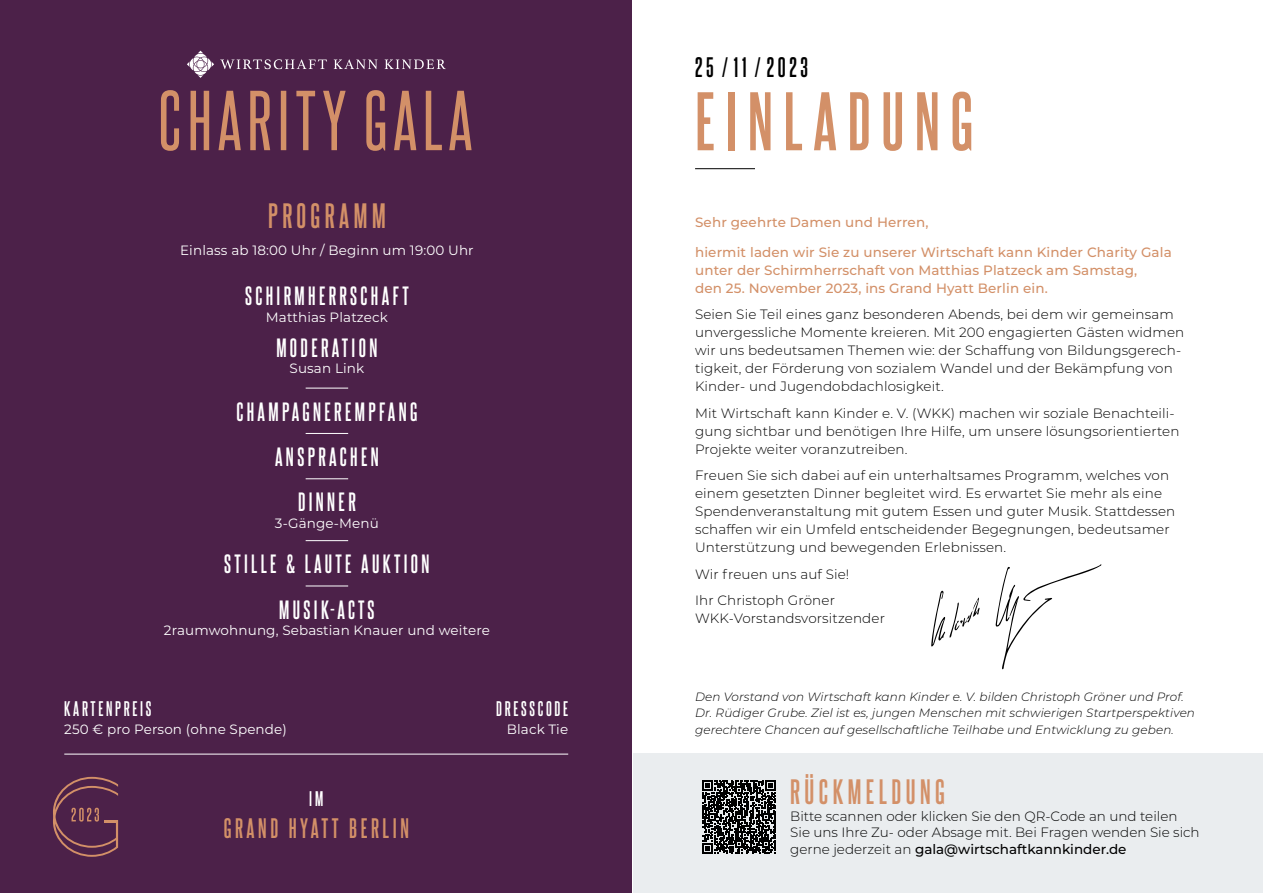
<style>
.page{position:relative;width:1263px;height:893px;background:#fff}
.page>*{position:absolute;margin:0;border:0;box-sizing:border-box;transform-origin:0 0}
.t1{font:700 70.5px "Steelfish Rg";letter-spacing:.15em;color:#d39068}
.t2{font:700 30px "Steelfish Rg";letter-spacing:.15em;color:#d39068}
.t3{font:700 24px "Steelfish Rg";letter-spacing:.15em;color:#d39068}
.t4{font:700 24px "Steelfish Rg";letter-spacing:.15em;color:#000}
.t5{font:700 22.5px/45.3px "Steelfish Rg";letter-spacing:.15em;color:#fff;text-align:center}
.t6{font:700 18px "Steelfish Rg";letter-spacing:.15em;color:#fff}
.t7{font:300 13.5px/18px "Montserrat";letter-spacing:.01em;color:#000}
.t8{font:500 13.5px/18px "Montserrat";letter-spacing:.01em;color:#d39068}
.t9{font:13.5px "Montserrat";letter-spacing:.01em;color:#fff}
.t10{font:italic 300 12px/16.5px "Montserrat";letter-spacing:.01em;color:#000}
.s1{font-weight:500}
</style>
<div class="page">
<div style="left:1px;top:0;width:631px;height:893px;background:#4c2149"></div>
<hr style="left:306px;top:388px;width:42px;height:1px;background:#fff">
<hr style="left:306px;top:433px;width:42px;height:1px;background:#fff">
<hr style="left:306px;top:478px;width:42px;height:1px;background:#fff">
<hr style="left:306px;top:540px;width:42px;height:1px;background:#fff">
<hr style="left:306px;top:586px;width:42px;height:1px;background:#fff">
<svg style="left:995px;top:564px;width:107px;height:105px"></svg>
<svg style="left:931px;top:591px;width:48px;height:55px"></svg>
<svg style="left:161px;top:90px;width:311px;height:61px"></svg>
<svg style="left:220px;top:59px;width:107px;height:10px"></svg>
<svg style="left:334px;top:59px;width:43px;height:10px"></svg>
<svg style="left:385px;top:59px;width:61px;height:10px"></svg>
<svg style="left:187px;top:51px;width:27px;height:27px"></svg>
<div style="left:633px;top:753px;width:630px;height:140px;background:#eaedef"></div>
<svg style="left:53px;top:777px;width:65px;height:80px"></svg>
<svg style="left:702px;top:780px;width:74px;height:74px"></svg>
<hr style="left:64px;top:754px;width:504px;height:1px;background:#fff">
<hr style="left:695px;top:168px;width:60px;height:1px;background:#000">
<h2 class="t2" style="left:268px;top:194px;width:119px">PROGRAMM</h2>
<p class="t9" style="left:180px;top:241px;width:295px">Einlass ab 18:00 Uhr / Beginn um 19:00 Uhr</p>
<h3 class="t5" style="left:245px;top:271px;width:165px">SCHIRMHERRSCHAFT</h3>
<p class="t9" style="left:266px;top:307px;width:123px">Matthias Platzeck</p>
<h3 class="t5" style="left:276px;top:323px;width:103px">MODERATION</h3>
<p class="t9" style="left:290px;top:359px;width:76px">Susan Link</p>
<h3 class="t5" style="left:236px;top:387px;width:183px">CHAMPAGNEREMPFANG<br>ANSPRACHEN<br>DINNER</h3>
<p class="t9" style="left:275px;top:514px;width:105px">3-Gänge-Menü</p>
<h3 class="t5" style="left:224px;top:540px;width:207px">STILLE &amp; LAUTE AUKTION<br>MUSIK-ACTS</h3>
<p class="t9" style="left:164px;top:621px;width:327px">2raumwohnung, Sebastian Knauer und weitere</p>
<h3 class="t6" style="left:64px;top:696px;width:89px">KARTENPREIS</h3>
<p class="t9" style="left:64px;top:720px;width:224px">250 € pro Person (ohne Spende)</p>
<h3 class="t6" style="left:309px;top:786px;width:15px">IM</h3>
<h3 class="t3" style="left:224px;top:811px;width:187px">GRAND HYATT BERLIN</h3>
<h3 class="t6" style="left:496px;top:696px;width:74px">DRESSCODE</h3>
<p class="t9" style="left:507px;top:720px;width:63px">Black Tie</p>
<h3 class="t4" style="left:695px;top:50px;width:114px">25 / 11 / 2023</h3>
<h1 class="t1" style="left:695px;top:71px;width:280px">EINLADUNG</h1>
<p class="t8" style="left:695px;top:212px;width:235px">Sehr geehrte Damen und Herren,</p>
<p class="t8" style="left:695px;top:242px;width:478px">hiermit laden wir Sie zu unserer Wirtschaft kann Kinder Charity Gala unter der Schirmherrschaft von Matthias Platzeck am Samstag,<br>den 25. November 2023, ins Grand Hyatt Berlin ein.</p>
<p class="t7" style="left:695px;top:305px;width:491px">Seien Sie Teil eines ganz besonderen Abends, bei dem wir gemeinsam unvergessliche Momente kreieren. Mit 200 engagierten Gästen widmen wir uns bedeutsamen Themen wie: der Schaffung von Bildungsgerech&shy;tigkeit, der Förderung von sozialem Wandel und der Bekämpfung von Kinder- und Jugendobdachlosigkeit.</p>
<p class="t7" style="left:695px;top:403px;width:486px">Mit Wirtschaft kann Kinder e. V. (WKK) machen wir soziale Benachteili&shy;gung sichtbar und benötigen Ihre Hilfe, um unsere lösungsorientierten<br>Projekte weiter voranzutreiben.</p>
<p class="t7" style="left:695px;top:466px;width:482px">Freuen Sie sich dabei auf ein unterhaltsames Programm, welches von einem gesetzten Dinner begleitet wird. Es erwartet Sie mehr als eine Spendenveranstaltung mit gutem Essen und guter Musik. Stattdessen schaffen wir ein Umfeld entscheidender Begegnungen, bedeutsamer Unterstützung und bewegenden Erlebnissen.</p>
<p class="t7" style="left:695px;top:560px;width:156px;line-height:26.5px">Wir freuen uns auf Sie!<br>Ihr Christoph Gröner</p>
<p class="t7" style="left:695px;top:609px;width:191px">WKK-Vorstandsvorsitzender</p>
<p class="t10" style="left:695px;top:688px;width:501px">Den Vorstand von Wirtschaft kann Kinder e. V. bilden Christoph Gröner und Prof.<br>Dr. Rüdiger Grube. Ziel ist es, jungen Menschen mit schwierigen Startperspektiven gerechtere Chancen auf gesellschaftliche Teilhabe und Entwicklung zu geben.</p>
<h2 class="t2" style="left:790px;top:771px;width:156px">RÜCKMELDUNG</h2>
<p class="t7" style="left:790px;top:807px;width:411px;line-height:16.5px">Bitte scannen oder klicken Sie den QR-Code an und teilen<br>Sie uns Ihre Zu- oder Absage mit. Bei Fragen wenden Sie sich gerne jederzeit an <span class="s1">gala@wirtschaftkannkinder.de</span></p>
</div>
